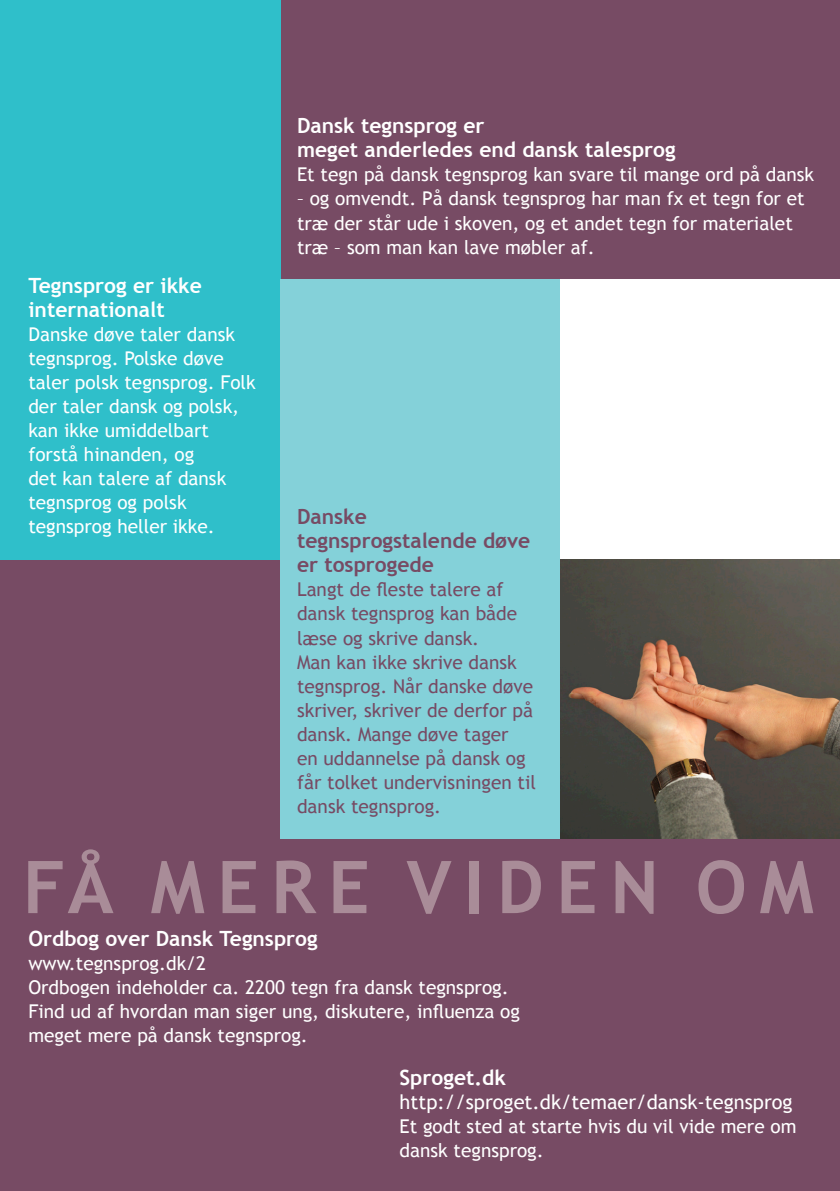
<style>
.page{position:relative;width:840px;height:1191px;background:#fff}
.page>*{position:absolute;margin:0;border:0;box-sizing:border-box;transform-origin:0 0}
.t1{font:700 72.8px "Trebuchet MS";letter-spacing:.17em;color:#a98c98}
.t2{font:700 21px/24px "Trebuchet MS";color:#fff}
.t3{font:700 21px/24px "Trebuchet MS";color:#774b64}
.t4{font:20px "Trebuchet MS";color:#fff}
.t5{font:19px/24px "Trebuchet MS";color:#fff}
.t6{font:19px/24px "Trebuchet MS";color:#774b64}
</style>
<div class="page">
<div style="left:0;top:0;width:839px;height:1191px;background:#774b64"></div>
<div style="left:0;top:0;width:280px;height:559px;background:#2fbfca"></div>
<div style="left:280px;top:279px;width:279px;height:560px;background:#84d1d9"></div>
<div style="left:559px;top:279px;width:280px;height:280px;background:#fff"></div>
<img style="left:559px;top:559px;width:280px;height:280px">
<p class="t2" style="left:28px;top:273px;width:175px">Tegnsprog er ikke</p>
<p class="t2" style="left:28px;top:297px;width:138px">internationalt</p>
<p class="t5" style="left:28px;top:322px;width:229px">Danske døve taler dansk tegnsprog. Polske døve taler polsk tegnsprog. Folk der taler dansk og polsk, kan ikke umiddelbart forstå hinanden, og<br>det kan talere af dansk tegnsprog og polsk tegnsprog heller ikke.</p>
<p class="t2" style="left:297px;top:114px;width:380px">Dansk tegnsprog er<br>meget anderledes end dansk talesprog</p>
<p class="t5" style="left:297px;top:163px;width:518px">Et tegn på dansk tegnsprog kan svare til mange ord på dansk</p>
<p class="t5" style="left:297px;top:187px;width:508px">– og omvendt. På dansk tegnsprog har man fx et tegn for et træ der står ude i skoven, og et andet tegn for materialet træ – som man kan lave møbler af.</p>
<p class="t3" style="left:297px;top:505px;width:235px">Danske tegnsprogstalende døve er tosprogede</p>
<p class="t6" style="left:297px;top:578px;width:240px">Langt de fleste talere af dansk tegnsprog kan både læse og skrive dansk.<br>Man kan ikke skrive dansk tegnsprog. Når danske døve skriver, skriver de derfor på dansk. Mange døve tager<br>en uddannelse på dansk og får tolket undervisningen til dansk tegnsprog.</p>
<p class="t1" style="left:23px;top:841px;width:791px">FÅ MERE VIDEN OM</p>
<p class="t2" style="left:28px;top:926px;width:291px">Ordbog over Dansk Tegnsprog</p>
<p class="t5" style="left:28px;top:951px;width:179px">www.tegnsprog.dk/2</p>
<p class="t5" style="left:28px;top:975px;width:493px">Ordbogen indeholder ca. 2200 tegn fra dansk tegnsprog.<br>Find ud af hvordan man siger ung, diskutere, influenza og meget mere på dansk tegnsprog.</p>
<p class="t2" style="left:399px;top:1065px;width:108px">Sproget.dk</p>
<p class="t4" style="left:399px;top:1090px;width:394px">http://sproget.dk/temaer/dansk-tegnsprog</p>
<p class="t5" style="left:399px;top:1114px;width:398px">Et godt sted at starte hvis du vil vide mere om dansk tegnsprog.</p>
</div>
